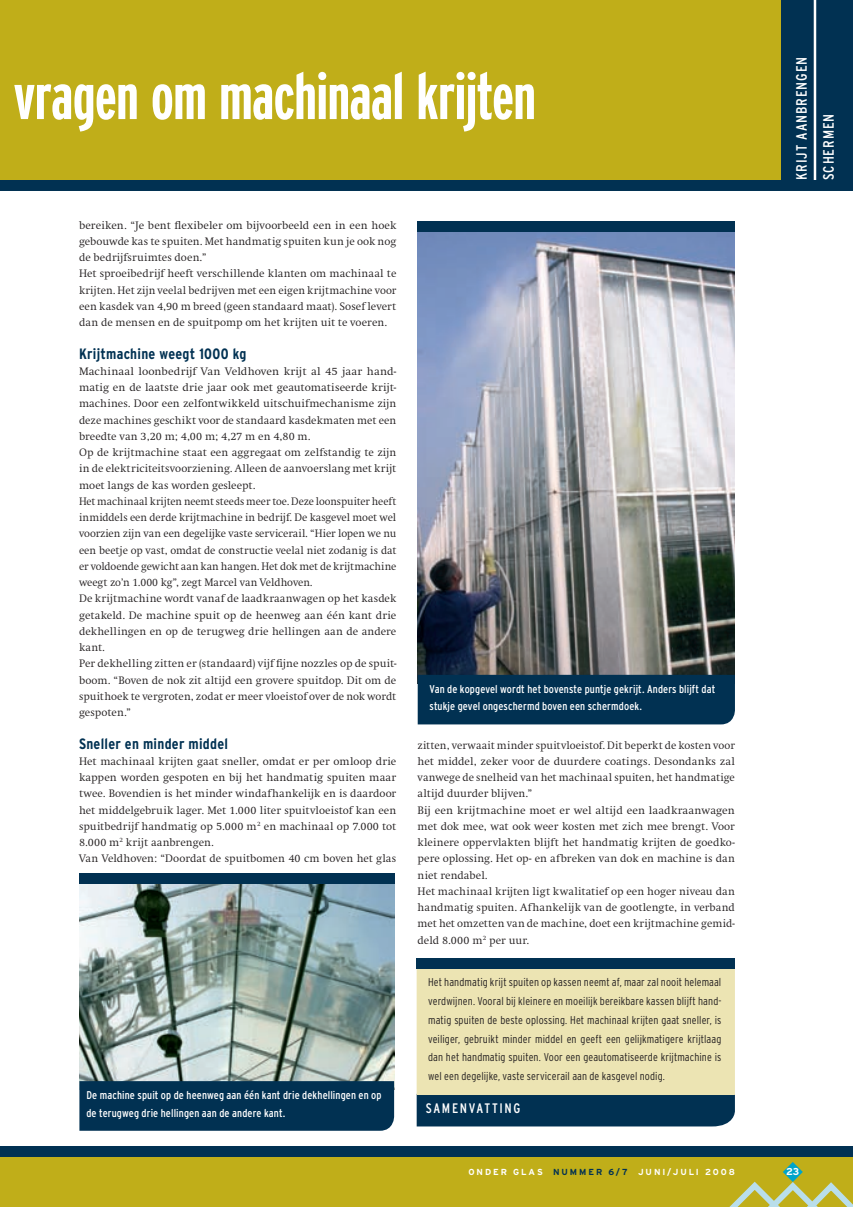
<style>
.page{position:relative;width:853px;height:1207px;background:#fff}
.page>*{position:absolute;margin:0;border:0;box-sizing:border-box;transform-origin:0 0}
.t1{font:700 extra-condensed 65px "Interstate";letter-spacing:-.01em;color:#fff}
.t2{font:700 condensed 15px "Interstate";letter-spacing:.02em;color:#013152}
.t3{font:condensed 15px/27.1px "Interstate";letter-spacing:.06em;color:#fff}
.t4{font:condensed 13.75px "Interstate";color:#fff}
.t5{font:300 11.25px/16.2px "Swift";letter-spacing:.005em;color:#231f20}
.t6{font:300 condensed 11.25px/18.8px "Interstate";letter-spacing:.005em;color:#231f20;text-align:justify}
.t7{font:condensed 11.25px/17.5px "Interstate";letter-spacing:.01em;color:#fff}
.t8{font:700 10px "Interstate";color:#fff}
.t9{font:700 8.75px "Interstate";letter-spacing:.22em;color:#fff}
.s1{color:#013152}
</style>
<div class="page">
<hr style="left:0;top:1146px;width:1px;height:61px;background:#c0ae19">
<hr style="left:0;top:0;width:1px;height:184px;background:#c0ae19">
<div style="left:1px;top:1146px;width:851px;height:61px;background:#c0ae19"></div>
<div style="left:1px;top:0;width:851px;height:184px;background:#c0ae19"></div>
<div style="left:1px;top:180px;width:851px;height:11px;background:#013152"></div>
<div style="left:1px;top:1146px;width:851px;height:10px;background:#013152"></div>
<div style="left:781px;top:0;width:71px;height:191px;background:#013152"></div>
<hr style="left:813px;top:0;width:3px;height:180px;background:#fff">
<img style="left:417px;top:231px;width:317px;height:444px">
<img style="left:79px;top:884px;width:315px;height:197px">
<div style="left:417px;top:221px;width:317px;height:10px;background:#013152"></div>
<div style="left:79px;top:873px;width:315px;height:11px;background:#013152"></div>
<div style="left:417px;top:675px;width:317px;height:49px;background:#013152"></div>
<div style="left:79px;top:1081px;width:315px;height:50px;background:#013152"></div>
<div style="left:416px;top:1092px;width:319px;height:35px;background:#013152"></div>
<div style="left:416px;top:967px;width:318px;height:128px;background:#ece4b3"></div>
<div style="left:416px;top:958px;width:318px;height:11px;background:#013152"></div>
<svg style="left:729px;top:1162px;width:124px;height:45px"></svg>
<h1 class="t1" style="left:14px;top:60px;width:524px">vragen om machinaal krijten</h1>
<p class="t5" style="left:79px;top:217px;width:319px">bereiken. “Je bent flexibeler om bijvoorbeeld een in een hoek gebouwde kas te spuiten. Met handmatig spuiten kun je ook nog de bedrijfsruimtes doen.”<br>Het sproeibedrijf heeft verschillende klanten om machinaal te krijten. Het zijn veelal bedrijven met een eigen krijtmachine voor een kasdek van 4,90 m breed (geen standaard maat). Sosef levert dan de mensen en de spuitpomp om het krijten uit te voeren.</p>
<h2 class="t2" style="left:79px;top:345px;width:169px">Krijtmachine weegt 1000 kg</h2>
<p class="t5" style="left:79px;top:363px;width:319px">Machinaal loonbedrijf Van Veldhoven krijt al 45 jaar hand&shy;matig en de laatste drie jaar ook met geautomatiseerde krijt&shy;machines. Door een zelfontwikkeld uitschuifmechanisme zijn deze machines geschikt voor de standaard kasdekmaten met een breedte van 3,20 m; 4,00 m; 4,27 m en 4,80 m.<br>Op de krijtmachine staat een aggregaat om zelfstandig te zijn in de elektriciteitsvoorziening. Alleen de aanvoerslang met krijt moet langs de kas worden gesleept.<br>Het machinaal krijten neemt steeds meer toe. Deze loonspuiter heeft inmiddels een derde krijtmachine in bedrijf. De kasgevel moet wel voorzien zijn van een degelijke vaste servicerail. “Hier lopen we nu een beetje op vast, omdat de constructie veelal niet zodanig is dat er voldoende gewicht aan kan hangen. Het dok met de krijtmachine weegt zo’n 1.000 kg”, zegt Marcel van Veldhoven.<br>De krijtmachine wordt vanaf de laadkraanwagen op het kasdek getakeld. De machine spuit op de heenweg aan één kant drie dekhellingen en op de terugweg drie hellingen aan de andere kant.<br>Per dekhelling zitten er (standaard) vijf fijne nozzles op de spuit&shy;boom. “Boven de nok zit altijd een grovere spuitdop. Dit om de spuithoek te vergroten, zodat er meer vloeistof over de nok wordt gespoten.”</p>
<h2 class="t2" style="left:79px;top:735px;width:151px">Sneller en minder middel</h2>
<p class="t5" style="left:79px;top:753px;width:319px">Het machinaal krijten gaat sneller, omdat er per omloop drie kappen worden gespoten en bij het handmatig spuiten maar twee. Bovendien is het minder windafhankelijk en is daardoor het middelgebruik lager. Met 1.000 liter spuitvloeistof kan een spuitbedrijf handmatig op 5.000 m<sup>2</sup> en machinaal op 7.000 tot 8.000 m<sup>2</sup> krijt aanbrengen.<br>Van Veldhoven: “Doordat de spuitbomen 40 cm boven het glas</p>
<p class="t7" style="left:86px;top:1086px;width:296px">De machine spuit op de heenweg aan één kant drie dekhellingen en op de terugweg drie hellingen aan de andere kant.</p>
<p class="t7" style="left:429px;top:680px;width:287px">Van de kopgevel wordt het bovenste puntje gekrijt. Anders blijft dat stukje gevel ongeschermd boven een schermdoek.</p>
<p class="t5" style="left:417px;top:737px;width:319px">zitten, verwaait minder spuitvloeistof. Dit beperkt de kosten voor het middel, zeker voor de duurdere coatings. Desondanks zal vanwege de snelheid van het machinaal spuiten, het handmatige altijd duurder blijven.”<br>Bij een krijtmachine moet er wel altijd een laadkraanwagen met dok mee, wat ook weer kosten met zich mee brengt. Voor kleinere oppervlakten blijft het handmatig krijten de goedko&shy;pere oplossing. Het op- en afbreken van dok en machine is dan niet rendabel.<br>Het machinaal krijten ligt kwalitatief op een hoger niveau dan handmatig spuiten. Afhankelijk van de gootlengte, in verband met het omzetten van de machine, doet een krijtmachine gemid&shy;deld 8.000 m<sup>2</sup> per uur.</p>
<p class="t6" style="left:428px;top:973px;width:295px">Het handmatig krijt spuiten op kassen neemt af, maar zal nooit helemaal verdwijnen. Vooral bij kleinere en moeilijk bereikbare kassen blijft hand&shy;matig spuiten de beste oplossing. Het machinaal krijten gaat sneller, is veiliger, gebruikt minder middel en geeft een gelijkmatigere krijtlaag dan het handmatig spuiten. Voor een geautomatiseerde krijtmachine is wel een degelijke, vaste servicerail aan de kasgevel nodig.</p>
<p class="t4" style="left:425px;top:1101px;width:17px">Samenvatting</p>
<h2 class="t3" style="left:787px;top:180px;width:125px;rotate:-90deg">KRIJT AANBRENGEN<br>SCHERMEN</h2>
<p class="t9" style="left:468px;top:1167px;width:268px">ONDER GLAS <span class="s1">NUMMER 6/7</span> JUNI/JULI 2008</p>
<p class="t8" style="left:786px;top:1166px;width:15px">23</p>
</div>
